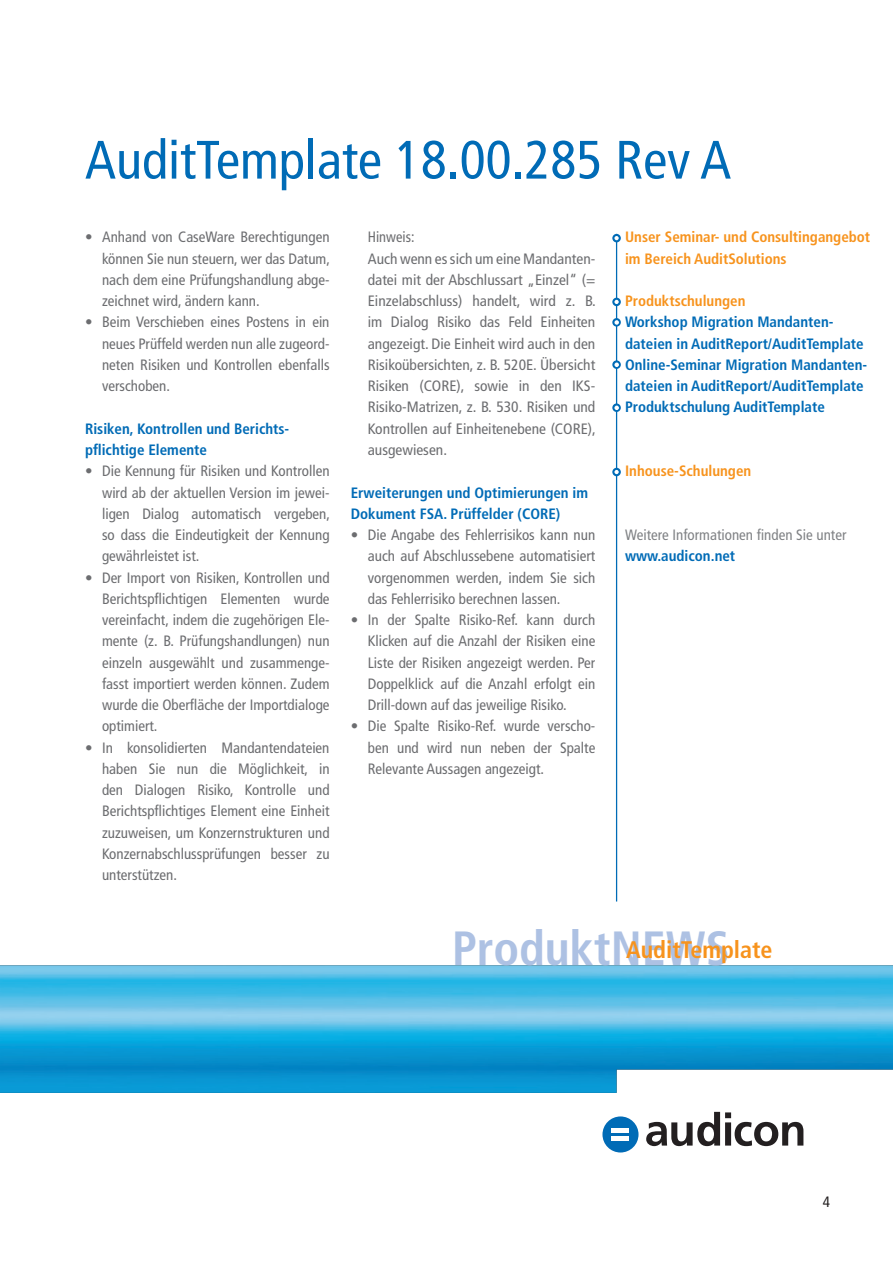
<style>
.page{position:relative;width:893px;height:1263px;background:#fff}
.page>*{position:absolute;margin:0;border:0;box-sizing:border-box;transform-origin:0 0}
.t1{font:condensed 54px "Frutiger LT Std";color:#006bb6}
.t2{font:700 condensed 48px "Frutiger LT Std";color:#adc1e3}
.t3{font:700 condensed 24px "Frutiger LT Std";color:#f7931d}
.t4{font:condensed 15px/21.3px "Frutiger LT Std";color:#6c6d70;text-align:justify}
.t5{font:condensed 15px/21.3px "Frutiger LT Std";color:#6c6d70;scale:.96 1}
.t6{font:700 condensed 15px/21.3px "Frutiger LT Std";color:#006bb6}
.t7{font:700 condensed 15px/21.3px "Frutiger LT Std";color:#f7931d}
.t8{font:condensed 15px "Frutiger LT Std";color:#808285}
.t9{font:condensed 15px "Frutiger LT Std";color:#231f20}
</style>
<div class="page">
<hr style="left:616px;top:234px;width:1px;height:667px;background:#006bb6">
<img style="left:0;top:965px;width:893px;height:128px">
<svg style="left:612px;top:234px;width:9px;height:8px"></svg>
<svg style="left:614px;top:236px;width:5px;height:4px"></svg>
<svg style="left:612px;top:298px;width:9px;height:8px"></svg>
<svg style="left:614px;top:300px;width:5px;height:4px"></svg>
<svg style="left:612px;top:468px;width:9px;height:8px"></svg>
<svg style="left:614px;top:470px;width:5px;height:4px"></svg>
<svg style="left:646px;top:1112px;width:157px;height:34px"></svg>
<div style="left:602px;top:1116px;width:36px;height:36px;background:#006bb6;border-radius:50%"></div>
<div style="left:612px;top:1128px;width:17px;height:5px;background:#fff"></div>
<div style="left:612px;top:1136px;width:17px;height:5px;background:#fff"></div>
<svg style="left:612px;top:318px;width:9px;height:9px"></svg>
<svg style="left:614px;top:320px;width:5px;height:5px"></svg>
<svg style="left:612px;top:360px;width:9px;height:9px"></svg>
<svg style="left:614px;top:362px;width:5px;height:5px"></svg>
<svg style="left:612px;top:403px;width:9px;height:9px"></svg>
<svg style="left:614px;top:406px;width:5px;height:4px"></svg>
<h1 class="t1" style="left:85px;top:128px;width:648px">AuditTemplate 18.00.285 Rev A</h1>
<p class="t4" style="left:102px;top:227px;width:229px;text-indent:-17px">• Anhand von CaseWare Berechtigungen können Sie nun steuern, wer das Datum, nach dem eine Prüfungshandlung abge&shy;zeichnet wird, ändern kann.</p>
<p class="t4" style="left:102px;top:312px;width:229px;text-indent:-17px">• Beim Verschieben eines Postens in ein neues Prüffeld werden nun alle zugeord&shy;neten Risiken und Kontrollen ebenfalls verschoben.</p>
<p class="t6" style="left:85px;top:418px;width:205px">Risiken, Kontrollen und Berichts&shy;pflichtige Elemente</p>
<p class="t4" style="left:102px;top:460px;width:230px;text-indent:-17px">• Die Kennung für Risiken und Kontrollen wird ab der aktuellen Version im jewei&shy;ligen Dialog automatisch vergeben, so dass die Eindeutigkeit der Kennung gewährleistet ist.</p>
<p class="t4" style="left:102px;top:567px;width:229px;text-indent:-17px">• Der Import von Risiken, Kontrollen und Berichtspflichtigen Elementen wurde vereinfacht, indem die zugehörigen Ele&shy;mente (z. B. Prüfungshandlungen) nun einzeln ausgewählt und zusammenge&shy;fasst importiert werden können. Zudem wurde die Oberfläche der Importdialoge optimiert.</p>
<p class="t4" style="left:102px;top:737px;width:229px;text-indent:-17px">• In konsolidierten Mandantendateien haben Sie nun die Möglichkeit, in den Dialogen Risiko, Kontrolle und Berichtspflichtiges Element eine Einheit zuzuweisen, um Konzernstrukturen und Konzernabschlussprüfungen besser zu unterstützen.</p>
<p class="t5" style="left:368px;top:227px;width:239px">Hinweis:<br>Auch wenn es sich um eine Mandanten&shy;datei mit der Abschlussart „Einzel“ (= Einzelabschluss) handelt, wird z. B. im Dialog Risiko das Feld Einheiten angezeigt. Die Einheit wird auch in den Risikoübersichten, z. B. 520E. Übersicht Risiken (CORE), sowie in den IKS-Risiko-Matrizen, z. B. 530. Risiken und Kontrollen auf Einheitenebene (CORE), ausgewiesen.</p>
<p class="t6" style="left:351px;top:482px;width:239px">Erweiterungen und Optimierungen im<br>Dokument FSA. Prüffelder (CORE)</p>
<p class="t4" style="left:368px;top:524px;width:229px;text-indent:-17px">• Die Angabe des Fehlerrisikos kann nun auch auf Abschlussebene automatisiert vorgenommen werden, indem Sie sich das Fehlerrisiko berechnen lassen.</p>
<p class="t4" style="left:368px;top:609px;width:229px;text-indent:-17px">• In der Spalte Risiko-Ref. kann durch Klicken auf die Anzahl der Risiken eine Liste der Risiken angezeigt werden. Per Doppelklick auf die Anzahl erfolgt ein Drill-down auf das jeweilige Risiko.</p>
<p class="t4" style="left:368px;top:716px;width:229px;text-indent:-17px">• Die Spalte Risiko-Ref. wurde verscho&shy;ben und wird nun neben der Spalte Relevante Aussagen angezeigt.</p>
<p class="t7" style="left:625px;top:227px;width:247px">Unser Seminar- und Consultingangebot im Bereich AuditSolutions</p>
<p class="t7" style="left:625px;top:290px;width:122px">Produktschulungen</p>
<p class="t6" style="left:625px;top:312px;width:244px">Workshop Migration Mandanten&shy;dateien in AuditReport/AuditTemplate Online-Seminar Migration Mandanten&shy;dateien in AuditReport/AuditTemplate Produktschulung AuditTemplate</p>
<p class="t7" style="left:625px;top:460px;width:128px">Inhouse-Schulungen</p>
<p class="t8" style="left:625px;top:526px;width:223px">Weitere Informationen finden Sie unter</p>
<p class="t6" style="left:625px;top:545px;width:112px">www.audicon.net</p>
<h2 class="t2" style="left:452px;top:920px;width:279px">ProduktNEWS</h2>
<h3 class="t3" style="left:626px;top:935px;width:148px">AuditTemplate</h3>
<p class="t9" style="left:823px;top:1193px;width:9px">4</p>
</div>
